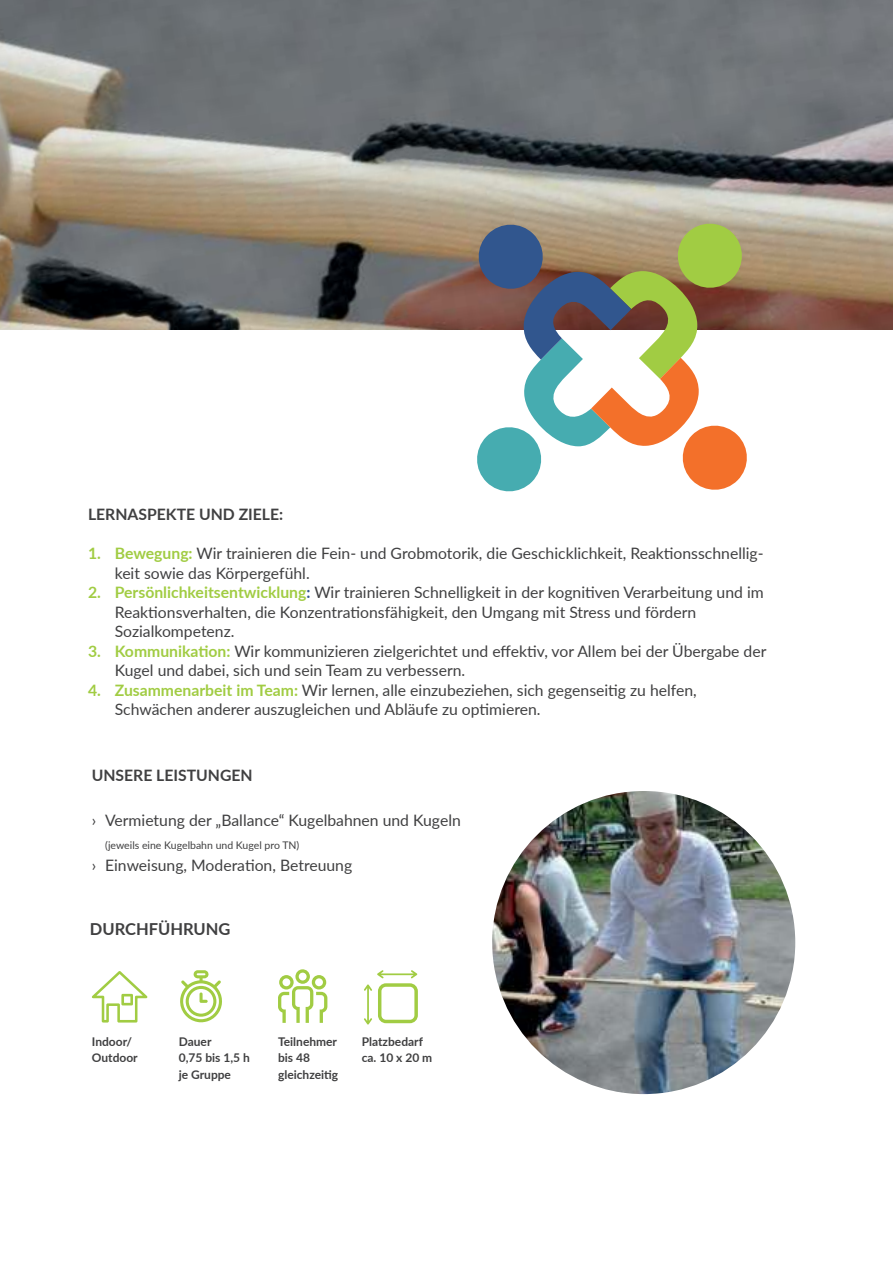
<style>
.page{position:relative;width:893px;height:1263px;background:#fff}
.page>*{position:absolute;margin:0;border:0;box-sizing:border-box;transform-origin:0 0}
.t1{font:700 16.5px "Lato";color:#404041}
.t2{font:15.75px/19.5px "font 000000002 bb 7033 c";color:#404041}
.t3{font:700 15.75px "Lato";color:#404041}
.t4{font:700 12px/16.5px "Lato";color:#404041}
.t5{font:12px "font 000000002 bb 7033 d";color:#404041}
.t6{font:10.5px "font 000000002 bb 7033 c";color:#404041}
.s1{font-family:"Lato";font-weight:700;color:#a1cc43}
.s2{font-family:"Lato";font-weight:700;color:#31568e}
.s3{font-family:"font 000000002 bb 7033 d";color:#a1cc43}
.s4{font-family:"Lato"}
</style>
<div class="page">
<img style="left:0;top:0;width:892px;height:330px">
<svg style="left:180px;top:970px;width:42px;height:52px"></svg>
<svg style="left:278px;top:969px;width:49px;height:54px"></svg>
<svg style="left:92px;top:971px;width:55px;height:51px"></svg>
<svg style="left:364px;top:970px;width:54px;height:55px"></svg>
<svg style="left:474px;top:220px;width:276px;height:272px"></svg>
<img style="left:492px;top:791px;width:303px;height:303px;border-radius:152px">
<p class="t3" style="left:88px;top:505px;width:197px">LERNASPEKTE UND ZIELE:</p>
<p class="t2" style="left:115px;top:544px;width:650px;text-indent:-27px"><span class="s1">1. Bewegung:</span> Wir trainieren die Fein- und Grobmotorik, die Geschicklichkeit, Reaktionsschnellig&shy;keit sowie das Körpergefühl.</p>
<p class="t2" style="left:115px;top:583px;width:650px;text-indent:-27px"><span class="s1">2. Persönlichkeitsentwicklung</span><span class="s2">:</span> Wir trainieren Schnelligkeit in der kognitiven Verarbeitung und im<br>Reaktionsverhalten, die Konzentrationsfähigkeit, den Umgang mit Stress und fördern<br>Sozialkompetenz.</p>
<p class="t2" style="left:115px;top:641px;width:653px;text-indent:-27px"><span class="s3">3. Kommunikation:</span> Wir kommunizieren zielgerichtet und effektiv, vor Allem bei der Übergabe der<br>Kugel und dabei, sich und sein Team zu verbessern.</p>
<p class="t2" style="left:115px;top:680px;width:584px;text-indent:-27px"><span class="s1">4. Zusammenarbeit im Team:</span> Wir lernen, alle einzubeziehen, sich gegenseitig zu helfen,<br>Schwächen anderer auszugleichen und Abläufe zu optimieren.</p>
<p class="t3" style="left:92px;top:766px;width:162px">UNSERE LEISTUNGEN</p>
<p class="t2" style="left:92px;top:810px;width:371px"><span class="s4">›</span> Vermietung der „Ballance“ Kugelbahnen und Kugeln</p>
<p class="t6" style="left:105px;top:838px;width:196px">(jeweils eine Kugelbahn und Kugel pro TN)</p>
<p class="t2" style="left:92px;top:855px;width:262px"><span class="s4">›</span> Einweisung, Moderation, Betreuung</p>
<p class="t1" style="left:90px;top:918px;width:142px">DURCHFÜHRUNG</p>
<p class="t4" style="left:92px;top:1033px;width:47px">Indoor/<br>Outdoor</p>
<p class="t4" style="left:179px;top:1033px;width:73px">Dauer<br>0,75 bis 1,5 h je Gruppe</p>
<p class="t4" style="left:278px;top:1033px;width:61px">Teilnehmer bis 48</p>
<p class="t5" style="left:278px;top:1067px;width:62px">gleichzeitig</p>
<p class="t4" style="left:362px;top:1033px;width:72px">Platzbedarf ca. 10 x 20 m</p>
</div>
